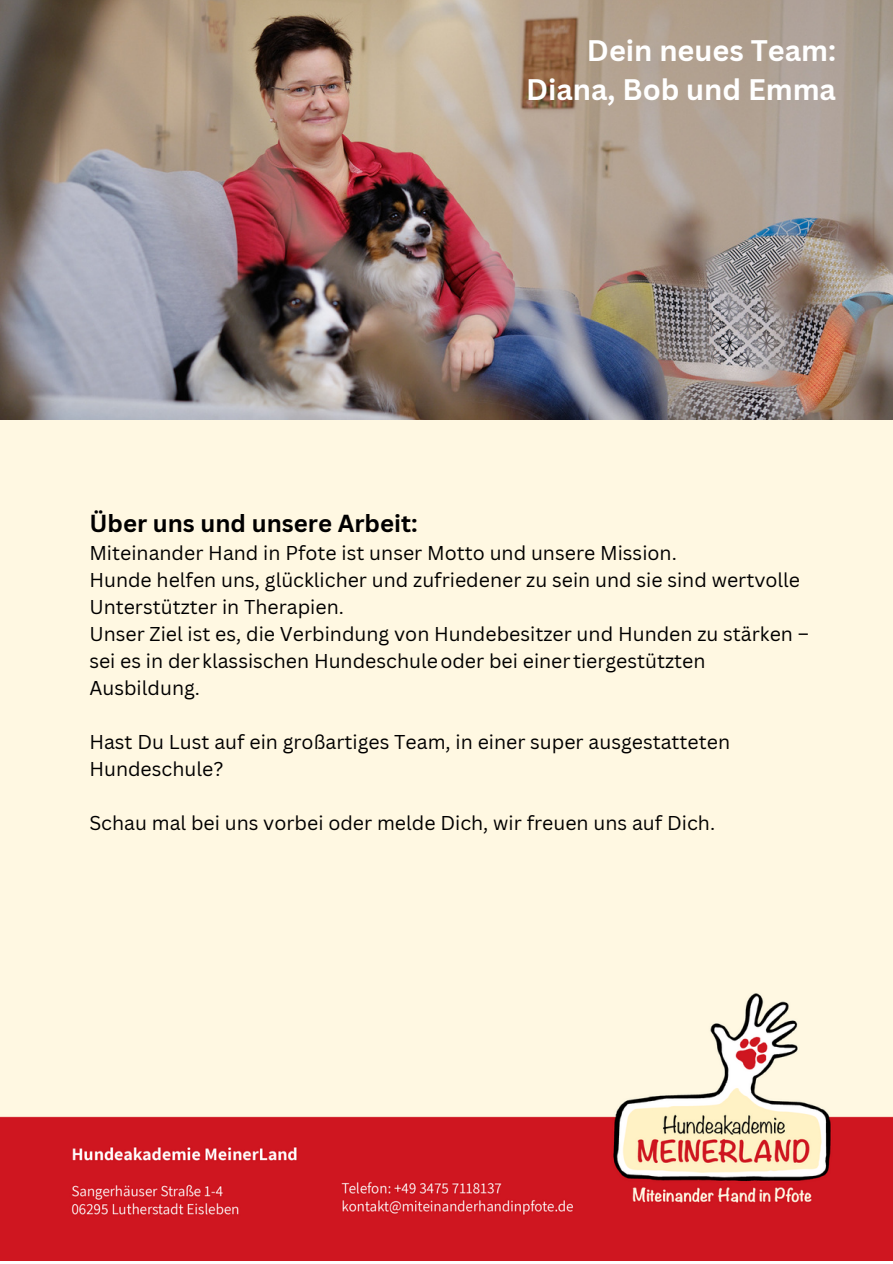
<style>
.page{position:relative;width:893px;height:1264px;background:#fff}
.page>*{position:absolute;margin:0;border:0;box-sizing:border-box;transform-origin:0 0}
.t1{font:700 28.95px "Canva Sans";color:#fff}
.t2{font:700 24px "Canva Sans";color:#000}
.t3{font:19.5px/27px "Canva Sans";color:#000}
</style>
<div class="page">
<img style="left:0;top:388px;width:892px;height:871px">
<img style="left:1px;top:0;width:891px;height:420px">
<p class="t1" style="left:587px;top:30px;width:250px">Dein neues Team:</p>
<p class="t1" style="left:526px;top:69px;width:311px">Diana, Bob und Emma</p>
<p class="t2" style="left:89px;top:506px;width:330px">Über uns und unsere Arbeit:</p>
<p class="t3" style="left:89px;top:539px;width:589px">Miteinander Hand in Pfote ist unser Motto und unsere Mission.</p>
<p class="t3" style="left:89px;top:566px;width:712px">Hunde helfen uns, glücklicher und zufriedener zu sein und sie sind wertvolle<br>Unterstützter in Therapien.</p>
<p class="t3" style="left:89px;top:620px;width:721px">Unser Ziel ist es, die Verbindung von Hundebesitzer und Hunden zu stärken – sei es in derklassischen Hundeschuleoder bei einer tiergestützten<br>Ausbildung.</p>
<p class="t3" style="left:89px;top:728px;width:642px">Hast Du Lust auf ein großartiges Team, in einer super ausgestatteten<br>Hundeschule?</p>
<p class="t3" style="left:89px;top:809px;width:627px">Schau mal bei uns vorbei oder melde Dich, wir freuen uns auf Dich.</p>
</div>
